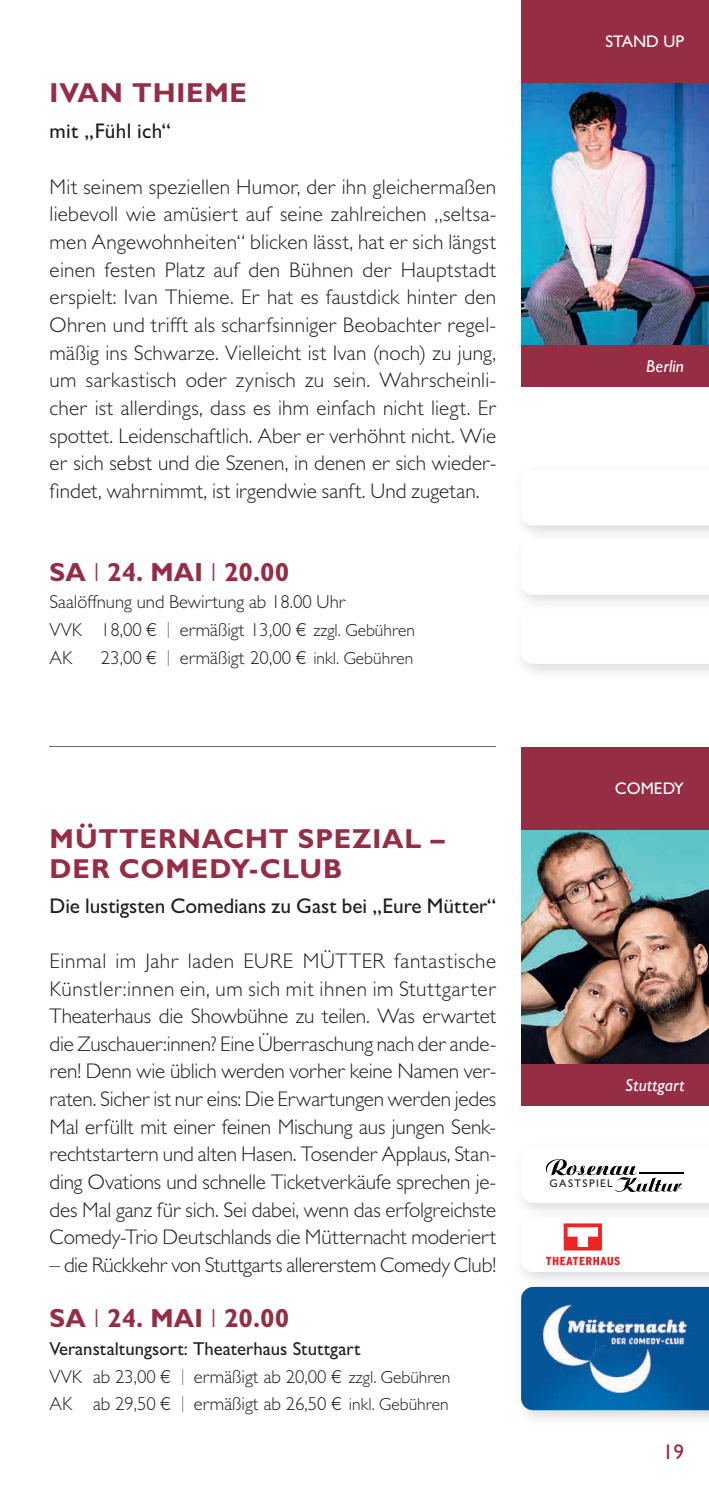
<style>
.page{position:relative;width:709px;height:1489px;background:#fff}
.page>*{position:absolute;margin:0;border:0;box-sizing:border-box;transform-origin:0 0}
.t1{font:700 27.5px/30px "Gill Sans MT Std";letter-spacing:.03em;color:#952e45}
.t2{font:700 26.25px "Gill Sans MT Std";color:#952e45}
.t3{font:300 21.25px/27.8px "Gill Sans MT Std";letter-spacing:-.005em;color:#231f20;text-align:justify}
.t4{font:500 21.25px "Gill Sans MT Std";letter-spacing:-.005em;color:#231f20}
.t5{font:500 21.25px "Gill Sans MT Std";color:#952e45}
.t6{font:300 18.75px/27.8px "Gill Sans MT Std";color:#231f20}
.t7{font:italic 500 17.5px "Gill Sans MT Std";letter-spacing:.01em;color:#fff}
.t8{font:500 17px "Gill Sans MT Std";color:#fff}
.t9{font:500 11.25px "Gill Sans MT Std";letter-spacing:.12em;color:#231f20}
.s1{font-weight:300}
.s2{font-family:"Helvetica Neue LT Std";font-weight:200;font-stretch:condensed;font-size:22.25px}
.s3{font-size:17.5px}
.s4{font-weight:500}
</style>
<div class="page">
<img style="left:521px;top:829px;width:188px;height:235px">
<div style="left:521px;top:1064px;width:188px;height:42px;background:#952e45"></div>
<img style="left:521px;top:83px;width:188px;height:262px">
<hr style="left:50px;top:746px;width:446px;height:1px;background:#6c6d70">
<div style="left:521px;top:746px;width:188px;height:83px;background:#952e45"></div>
<div style="left:521px;top:0;width:188px;height:83px;background:#952e45"></div>
<div style="left:521px;top:345px;width:188px;height:42px;background:#952e45"></div>
<svg style="left:521px;top:470px;width:9px;height:55px"></svg>
<svg style="left:521px;top:1147px;width:188px;height:55px"></svg>
<hr style="left:639px;top:1172px;width:44px;height:1px;background:#000">
<svg style="left:521px;top:1216px;width:188px;height:55px"></svg>
<img style="left:521px;top:1286px;width:188px;height:124px">
<p class="t1" style="left:50px;top:77px;width:199px">IVAN THIEME</p>
<p class="t4" style="left:50px;top:118px;width:123px">mit „Fühl ich“</p>
<p class="t3" style="left:50px;top:172px;width:448px">Mit seinem speziellen Humor, der ihn gleichermaßen liebevoll wie amüsiert auf seine zahlreichen „seltsa&shy;men Angewohnheiten“ blicken lässt, hat er sich längst einen festen Platz auf den Bühnen der Hauptstadt erspielt: Ivan Thieme. Er hat es faustdick hinter den Ohren und trifft als scharfsinniger Beobachter regel&shy;mäßig ins Schwarze. Vielleicht ist Ivan (noch) zu jung, um sarkastisch oder zynisch zu sein. Wahrscheinli&shy;cher ist allerdings, dass es ihm einfach nicht liegt. Er spottet. Leidenschaftlich. Aber er verhöhnt nicht. Wie er sich sebst und die Szenen, in denen er sich wieder&shy;findet, wahrnimmt, ist irgendwie sanft. Und zugetan.</p>
<p class="t2" style="left:50px;top:555px;width:241px">SA <span class="s1">I</span> 24. MAI <span class="s1">I</span> 20.00</p>
<p class="t6" style="left:50px;top:588px;width:367px">Saalöffnung und Bewirtung ab 18.00 Uhr<br>VVK 18,00 € <span class="s2">I</span> ermäßigt 13,00 € <span class="s3">zzgl. Gebühren<br></span>AK</p>
<p class="t6" style="left:101px;top:643px;width:314px">23,00 € <span class="s2">I</span> ermäßigt 20,00 € <span class="s3">inkl. Gebühren</span></p>
<p class="t1" style="left:50px;top:823px;width:396px">MÜTTERNACHT SPEZIAL –<br>DER COMEDY-CLUB</p>
<p class="t4" style="left:50px;top:892px;width:448px">Die lustigsten Comedians zu Gast bei „Eure Mütter“</p>
<p class="t3" style="left:50px;top:946px;width:448px">Einmal im Jahr laden EURE MÜTTER fantastische Künstler:innen ein, um sich mit ihnen im Stuttgarter Theaterhaus die Showbühne zu teilen. Was erwartet die Zuschauer:innen? Eine Überraschung nach der ande&shy;ren! Denn wie üblich werden vorher keine Namen ver&shy;raten. Sicher ist nur eins: Die Erwartungen werden jedes Mal erfüllt mit einer feinen Mischung aus jungen Senk&shy;rechtstartern und alten Hasen. Tosender Applaus, Stan&shy;ding Ovations und schnelle Ticketverkäufe sprechen je&shy;des Mal ganz für sich. Sei dabei, wenn das erfolgreichste Comedy-Trio Deutschlands die Mütternacht moderiert</p>
<p class="t3" style="left:50px;top:1250px;width:448px">– die Rückkehr von Stuttgarts allererstem Comedy Club!</p>
<p class="t2" style="left:50px;top:1301px;width:241px">SA <span class="s1">I</span> 24. MAI <span class="s1">I</span> 20.00</p>
<p class="t6" style="left:50px;top:1334px;width:402px"><span class="s4">Veranstaltungsort: Theaterhaus Stuttgart<br></span>VVK ab 23,00 € <span class="s2">I</span> ermäßigt ab 20,00 € <span class="s3">zzgl. Gebühren<br></span>AK ab 29,50 € <span class="s2">I</span> ermäßigt ab 26,50 € <span class="s3">inkl. Gebühren</span></p>
<p class="t8" style="left:605px;top:31px;width:80px">STAND UP</p>
<p class="t7" style="left:646px;top:356px;width:40px">Berlin</p>
<p class="t8" style="left:615px;top:778px;width:71px">COMEDY</p>
<p class="t7" style="left:625px;top:1074px;width:61px">Stuttgart</p>
<p class="t9" style="left:549px;top:1176px;width:65px">GASTSPIEL</p>
<p class="t5" style="left:663px;top:1438px;width:23px">19</p>
</div>
